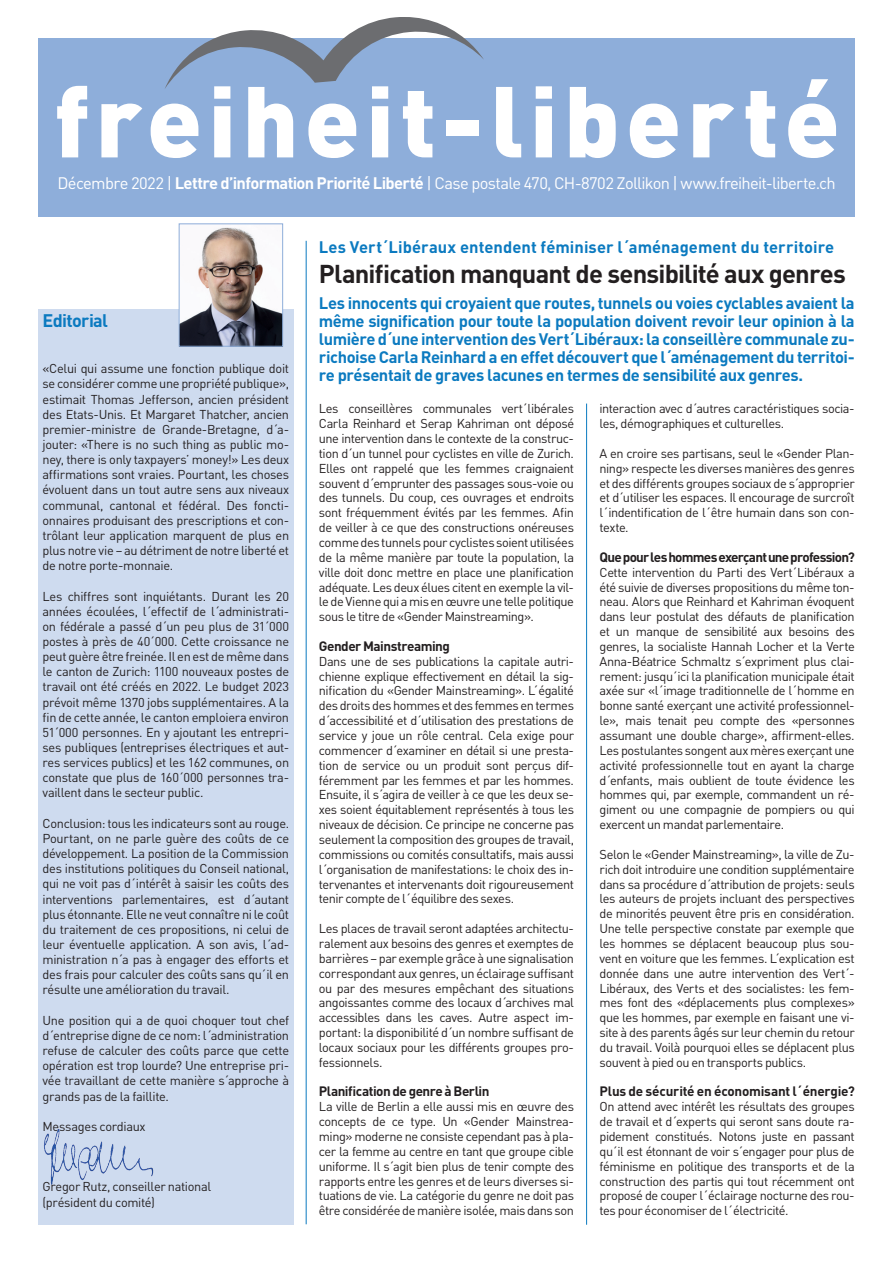
<style>
.page{position:relative;width:893px;height:1263px;background:#fff}
.page>*{position:absolute;margin:0;border:0;box-sizing:border-box;transform-origin:0 0}
.t1{font:900 99px "DIN Pro";letter-spacing:.06em;color:#fff}
.Titel_Artikel{font:700 25.5px "DIN Pro";letter-spacing:-.035em;color:#231f20}
.Editorial_Titel{font:700 18px "DIN Pro";letter-spacing:-.035em;color:#0b7ac0}
.Untertitel_Artikel{font:700 16.5px/18px "DIN Pro";color:#0b7ac0;text-align:justify}
.t2{font:16.5px "DIN Pro";letter-spacing:-.04em;color:#fff}
.Grundtext_Artikel{font:700 13.5px "DIN Pro";letter-spacing:-.04em;color:#231f20}
.Grundtext_Artikel-2{font:700 13.5px "DIN Pro";letter-spacing:-.015em;color:#231f20}
.Grundtext_Artikel-3{font:12.75px/14.9px "DIN Pro";letter-spacing:-.035em;color:#231f20;text-align:justify}
.s1{font-weight:700}
</style>
<div class="page">
<hr style="left:586px;top:404px;width:1px;height:821px;background:#0b7ac0">
<hr style="left:306px;top:241px;width:1px;height:983px;background:#0b7ac0">
<div style="left:38px;top:309px;width:255px;height:915px;background:#cedbef"></div>
<img style="left:44px;top:1129px;width:110px;height:56px">
<div style="left:38px;top:38px;width:817px;height:179px;background:#8eaeda"></div>
<svg style="left:165px;top:17px;width:319px;height:72px"></svg>
<img style="left:181px;top:227px;width:100px;height:118px">
<div style="left:179px;top:223px;width:104px;height:124px;border:1px solid #8eaeda"></div>
<p class="t1" style="left:54px;top:54px;width:787px">freiheit-liberté</p>
<p class="t2" style="left:57px;top:172px;width:780px">Décembre 2022 | <span class="s1">Lettre d’information Priorité Liberté</span> | Case postale 470, CH-8702 Zollikon | www.freiheit-liberte.ch</p>
<p class="Editorial_Titel" style="left:43px;top:308px;width:67px">Editorial</p>
<p class="Grundtext_Artikel-3" style="left:43px;top:360px;width:248px">«Celui qui assume une fonction publique doit se considérer comme une propriété publique», estimait Thomas Jefferson, ancien président des Etats-Unis. Et Margaret Thatcher, ancien premier-ministre de Grande-Bretagne, d´a&shy;jouter: «There is no such thing as public mo&shy;ney, there is only taxpayers’ money!» Les deux affirmations sont vraies. Pourtant, les choses évoluent dans un tout autre sens aux niveaux communal, cantonal et fédéral. Des foncti&shy;onnaires produisant des prescriptions et con&shy;trôlant leur application marquent de plus en plus notre vie – au détriment de notre liberté et de notre porte-monnaie.</p>
<p class="Grundtext_Artikel-3" style="left:43px;top:588px;width:248px">Les chiffres sont inquiétants. Durant les 20 années écoulées, l´effectif de l´administrati&shy;on fédérale a passé d´un peu plus de 31´000 postes à près de 40´000. Cette croissance ne peut guère être freinée. Il en est de même dans le canton de Zurich: 1100 nouveaux postes de travail ont été créés en 2022. Le budget 2023 prévoit même 1370 jobs supplémentaires. A la fin de cette année, le canton emploiera environ 51´000 personnes. En y ajoutant les entrepri&shy;ses publiques (entreprises électriques et aut&shy;res services publics) et les 162 communes, on constate que plus de 160´000 personnes tra&shy;vaillent dans le secteur public.</p>
<p class="Grundtext_Artikel-3" style="left:43px;top:815px;width:248px">Conclusion: tous les indicateurs sont au rouge.<br>Pourtant, on ne parle guère des coûts de ce développement. La position de la Commission des institutions politiques du Conseil national, qui ne voit pas d´intérêt à saisir les coûts des interventions parlementaires, est d´autant plus étonnante. Elle ne veut connaître ni le coût du traitement de ces propositions, ni celui de leur éventuelle application. A son avis, l´ad&shy;ministration n´a pas à engager des efforts et des frais pour calculer des coûts sans qu´il en résulte une amélioration du travail.</p>
<p class="Grundtext_Artikel-3" style="left:43px;top:1012px;width:248px">Une position qui a de quoi choquer tout chef d´entreprise digne de ce nom: l´administration refuse de calculer des coûts parce que cette opération est trop lourde? Une entreprise pri&shy;vée travaillant de cette manière s´approche à grands pas de la faillite.</p>
<p class="Grundtext_Artikel-3" style="left:43px;top:1118px;width:105px">Messages cordiaux</p>
<p class="Grundtext_Artikel-3" style="left:43px;top:1179px;width:170px">Gregor Rutz, conseiller national</p>
<p class="Grundtext_Artikel-3" style="left:43px;top:1194px;width:114px">(président du comité)</p>
<p class="Untertitel_Artikel" style="left:319px;top:238px;width:517px">Les Vert´Libéraux entendent féminiser l´aménagement du territoire</p>
<p class="Titel_Artikel" style="left:319px;top:256px;width:528px">Planification manquant de sensibilité aux genres</p>
<p class="Untertitel_Artikel" style="left:319px;top:293px;width:537px">Les innocents qui croyaient que routes, tunnels ou voies cyclables avaient la même signification pour toute la population doivent revoir leur opinion à la lumière d´une intervention des Vert´Libéraux: la conseillère communale zu&shy;richoise Carla Reinhard a en effet découvert que l´aménagement du territoi&shy;re présentait de graves lacunes en termes de sensibilité aux genres.</p>
<p class="Grundtext_Artikel-3" style="left:319px;top:401px;width:257px">Les conseillères communales vert´libérales Carla Reinhard et Serap Kahriman ont déposé une intervention dans le contexte de la construc&shy;tion d´un tunnel pour cyclistes en ville de Zurich.<br>Elles ont rappelé que les femmes craignaient souvent d´emprunter des passages sous-voie ou des tunnels. Du coup, ces ouvrages et endroits sont fréquemment évités par les femmes. Afin de veiller à ce que des constructions onéreuses comme des tunnels pour cyclistes soient utilisées de la même manière par toute la population, la ville doit donc mettre en place une planification adéquate. Les deux élues citent en exemple la vil&shy;le de Vienne qui a mis en œuvre une telle politique sous le titre de «Gender Mainstreaming».</p>
<p class="Grundtext_Artikel" style="left:319px;top:637px;width:133px">Gender Mainstreaming</p>
<p class="Grundtext_Artikel-3" style="left:319px;top:653px;width:257px">Dans une de ses publications la capitale autri&shy;chienne explique effectivement en détail la sig&shy;nification du «Gender Mainstreaming». L´égalité des droits des hommes et des femmes en termes d´accessibilité et d´utilisation des prestations de service y joue un rôle central. Cela exige pour commencer d´examiner en détail si une presta&shy;tion de service ou un produit sont perçus dif&shy;féremment par les femmes et par les hommes.<br>Ensuite, il s´agira de veiller à ce que les deux se&shy;xes soient équitablement représentés à tous les niveaux de décision. Ce principe ne concerne pas seulement la composition des groupes de travail, commissions ou comités consultatifs, mais aussi l´organisation de manifestations: le choix des in&shy;tervenantes et intervenants doit rigoureusement tenir compte de l´équilibre des sexes.</p>
<p class="Grundtext_Artikel-3" style="left:319px;top:920px;width:257px">Les places de travail seront adaptées architectu&shy;ralement aux besoins des genres et exemptes de barrières – par exemple grâce à une signalisation correspondant aux genres, un éclairage suffisant ou par des mesures empêchant des situations angoissantes comme des locaux d´archives mal accessibles dans les caves. Autre aspect im&shy;portant: la disponibilité d´un nombre suffisant de locaux sociaux pour les différents groupes pro&shy;fessionnels.</p>
<p class="Grundtext_Artikel" style="left:319px;top:1082px;width:172px">Planification de genre à Berlin</p>
<p class="Grundtext_Artikel-3" style="left:319px;top:1099px;width:257px">La ville de Berlin a elle aussi mis en œuvre des concepts de ce type. Un «Gender Mainstrea&shy;ming» moderne ne consiste cependant pas à pla&shy;cer la femme au centre en tant que groupe cible uniforme. Il s´agit bien plus de tenir compte des rapports entre les genres et de leurs diverses si&shy;tuations de vie. La catégorie du genre ne doit pas être considérée de manière isolée, mais dans son</p>
<p class="Grundtext_Artikel-3" style="left:600px;top:401px;width:257px">interaction avec d´autres caractéristiques socia&shy;les, démographiques et culturelles.</p>
<p class="Grundtext_Artikel-3" style="left:600px;top:445px;width:257px">A en croire ses partisans, seul le «Gender Plan&shy;ning» respecte les diverses manières des genres et des différents groupes sociaux de s´approprier et d´utiliser les espaces. Il encourage de surcroît l´indentification de l´être humain dans son con&shy;texte.</p>
<p class="Grundtext_Artikel" style="left:600px;top:548px;width:257px">Que pour les hommes exerçant une profession?</p>
<p class="Grundtext_Artikel-3" style="left:600px;top:564px;width:257px">Cette intervention du Parti des Vert´Libéraux a été suivie de diverses propositions du même ton&shy;neau. Alors que Reinhard et Kahriman évoquent dans leur postulat des défauts de planification et un manque de sensibilité aux besoins des genres, la socialiste Hannah Locher et la Verte Anna-Béatrice Schmaltz s´expriment plus clai&shy;rement: jusqu´ici la planification municipale était axée sur «l´image traditionnelle de l´homme en bonne santé exerçant une activité professionnel&shy;le», mais tenait peu compte des «personnes assumant une double charge», affirment-elles.<br>Les postulantes songent aux mères exerçant une activité professionnelle tout en ayant la charge d´enfants, mais oublient de toute évidence les hommes qui, par exemple, commandent un ré&shy;giment ou une compagnie de pompiers ou qui exercent un mandat parlementaire.</p>
<p class="Grundtext_Artikel-3" style="left:600px;top:846px;width:257px;text-align:left">Selon le «Gender Mainstreaming», la ville de Zu&shy;rich doit introduire une condition supplémentaire dans sa procédure d´attribution de projets: seuls les auteurs de projets incluant des perspectives de minorités peuvent être pris en considération.<br>Une telle perspective constate par exemple que les hommes se déplacent beaucoup plus sou&shy;vent en voiture que les femmes. L´explication est donnée dans une autre intervention des Vert´- Libéraux, des Verts et des socialistes: les fem&shy;mes font des «déplacements plus complexes» que les hommes, par exemple en faisant une vi&shy;site à des parents âgés sur leur chemin du retour du travail. Voilà pourquoi elles se déplacent plus souvent à pied ou en transports publics.</p>
<p class="Grundtext_Artikel-2" style="left:600px;top:1082px;width:257px">Plus de sécurité en économisant l´énergie?</p>
<p class="Grundtext_Artikel-3" style="left:600px;top:1099px;width:257px">On attend avec intérêt les résultats des groupes de travail et d´experts qui seront sans doute ra&shy;pidement constitués. Notons juste en passant qu´il est étonnant de voir s´engager pour plus de féminisme en politique des transports et de la construction des partis qui tout récemment ont proposé de couper l´éclairage nocturne des rou&shy;tes pour économiser de l´électricité.</p>
</div>
